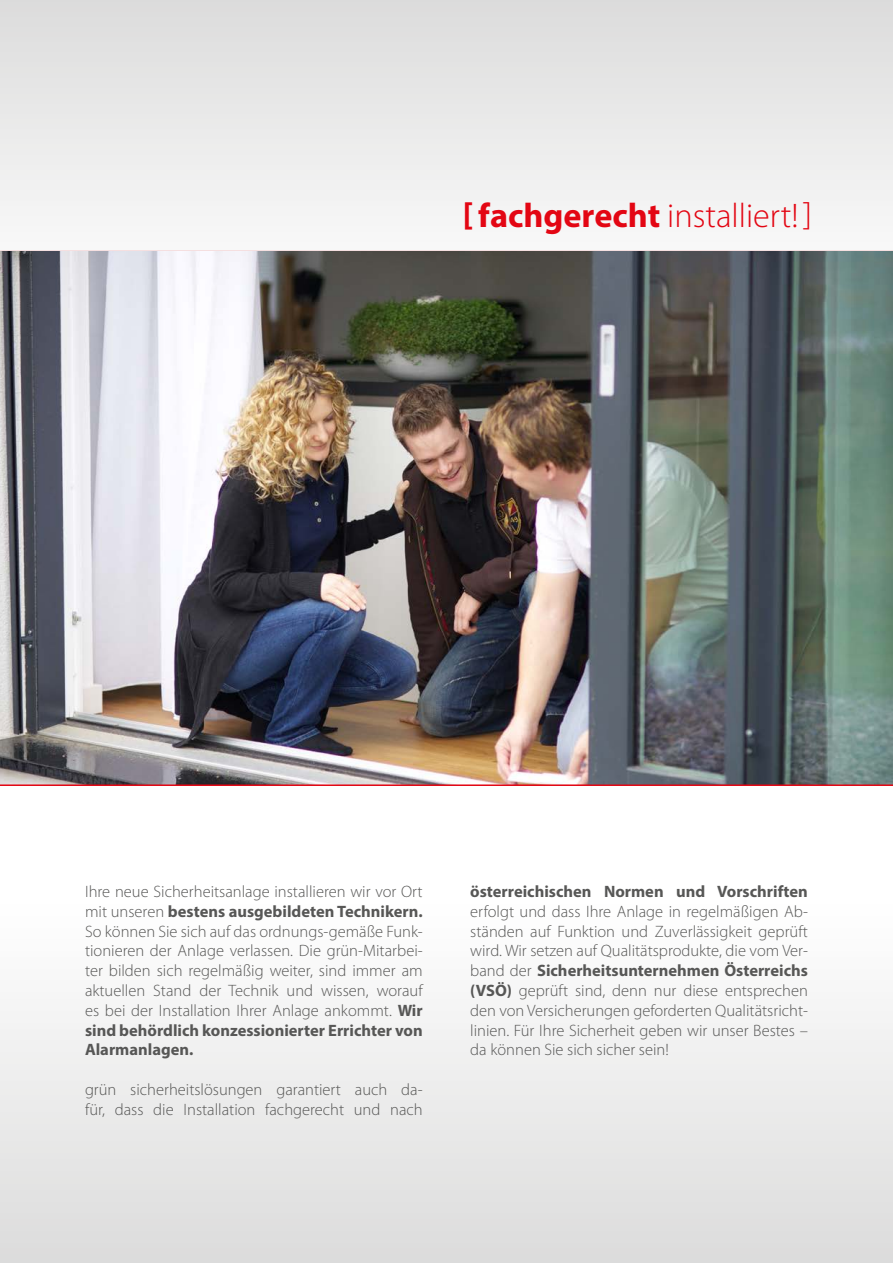
<style>
.page{position:relative;width:893px;height:1263px;background:#fff}
.page>*{position:absolute;margin:0;border:0;box-sizing:border-box;transform-origin:0 0}
.t1{font:300 34.2px "Myriad Pro";color:#e30613}
.t2{font:300 16.5px/19.8px "Myriad Pro";color:#575756;text-align:justify}
.t3{font:700 16.5px "Myriad Pro";color:#575756}
.s1{font-weight:700}
</style>
<div class="page">
<svg style="left:0;top:0;width:893px;height:251px"></svg>
<div style="left:0;top:902px;width:893px;height:361px;background:linear-gradient(to bottom,#fff,#dcdbdb)"></div>
<hr style="left:0;top:251px;width:893px;height:1px;background:#e30613">
<img style="left:0;top:252px;width:893px;height:532px">
<hr style="left:0;top:784px;width:893px;height:2px;background:#e30613">
<h1 class="t1" style="left:463px;top:195px;width:351px"><span class="s1">[fachgerecht</span> installiert! ]</h1>
<p class="t2" style="left:85px;top:881px;width:339px">Ihre neue Sicherheitsanlage installieren wir vor Ort mit unseren <span class="s1">bestens ausgebildeten Technikern.<br></span>So können Sie sich auf das ordnungs-gemäße Funk&shy;tionieren der Anlage verlassen. Die grün-Mitarbei&shy;ter bilden sich regelmäßig weiter, sind immer am aktuellen Stand der Technik und wissen, worauf es bei der Installation Ihrer Anlage ankommt. <span class="s1">Wir sind behördlich konzessionierter Errichter von Alarmanlagen.</span></p>
<p class="t2" style="left:85px;top:1079px;width:339px">grün sicherheitslösungen garantiert auch da&shy;für, dass die Installation fachgerecht und nach</p>
<p class="t3" style="left:470px;top:880px;width:339px">österreichischen Normen und Vorschriften</p>
<p class="t2" style="left:470px;top:901px;width:339px">erfolgt und dass Ihre Anlage in regelmäßigen Ab&shy;ständen auf Funktion und Zuverlässigkeit geprüft wird. Wir setzen auf Qualitätsprodukte, die vom Ver&shy;band der <span class="s1">Sicherheitsunternehmen Österreichs (VSÖ)</span> geprüft sind, denn nur diese entsprechen den von Versicherungen geforderten Qualitätsricht&shy;linien. Für Ihre Sicherheit geben wir unser Bestes – da können Sie sich sicher sein!</p>
</div>
